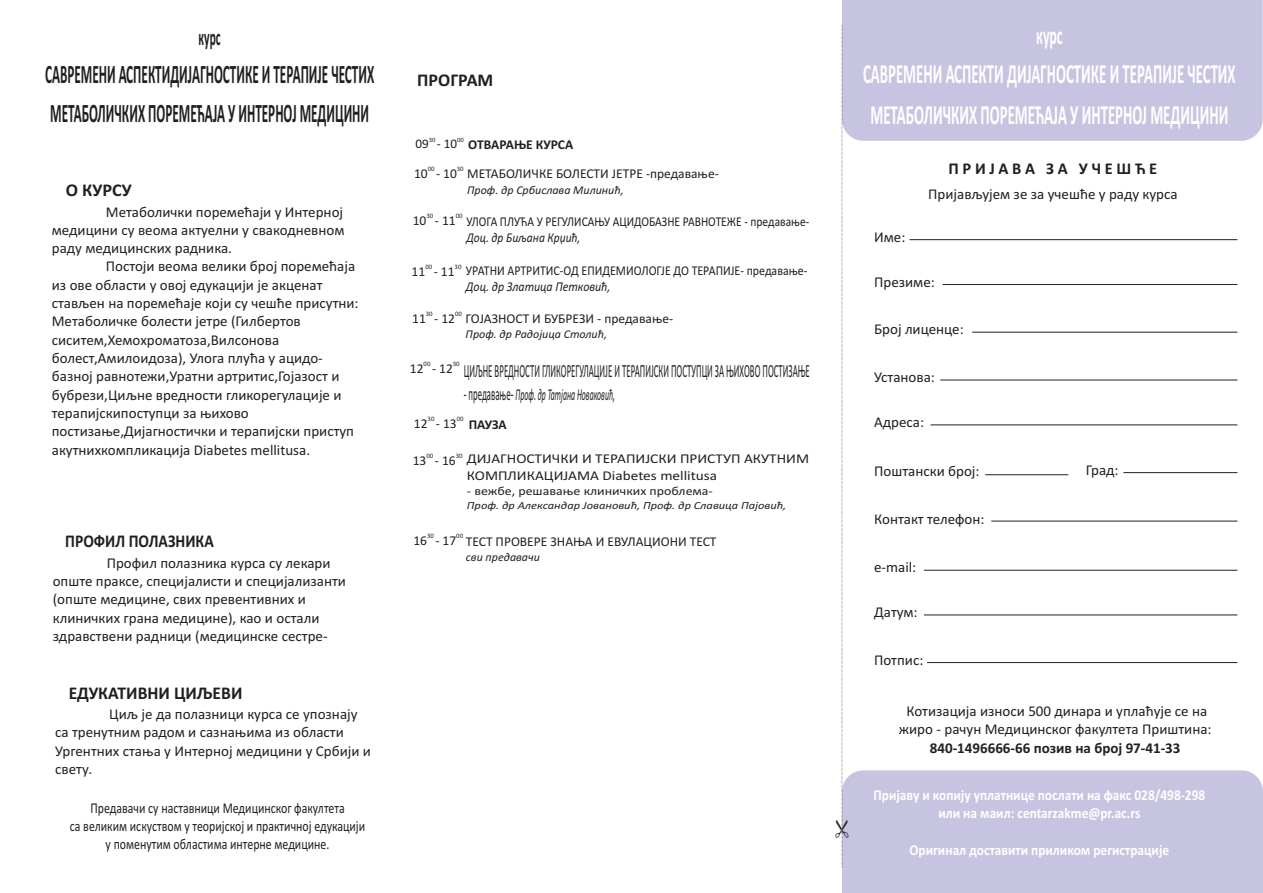
<style>
.page{position:relative;width:1263px;height:893px;background:#fff}
.page>*{position:absolute;margin:0;border:0;box-sizing:border-box;transform-origin:0 0}
.t1{font:700 27.9px/40.5px "Calibri";color:#fff;scale:.53 1}
.t2{font:700 26.85px/39px "Calibri";color:#231f20;scale:.49 1}
.t3{font:700 25.95px "Calibri";color:#fff;scale:.53 1}
.t4{font:700 23.4px "Calibri";color:#231f20;scale:.49 1}
.t5{font:18.6px "Calibri";color:#231f20;scale:.47 1}
.t6{font:700 18px "Calibri";color:#231f20}
.t7{font:700 18px "Calibri";color:#231f20;scale:.87 1}
.t8{font:italic 16.65px "Calibri";color:#231f20;scale:.47 1}
.t9{font:700 16.5px "Calibri";letter-spacing:.225em;color:#231f20}
.t10{font:15px/18.3px "Calibri";color:#231f20}
.t11{font:15px/18.3px "Calibri";color:#231f20;text-align:center;scale:.79 1}
.t12{font:700 15px/18.3px "Calibri";color:#fff;text-align:center;scale:.89 1}
.t13{font:700 15px "Calibri";color:#231f20}
.t14{font:13.5px "Calibri";color:#231f20}
.t15{font:13.5px/16.5px "Calibri";color:#231f20;scale:1.13 1}
.t16{font:13.5px "Calibri";color:#231f20;scale:.88 1}
.t17{font:13.5px "Calibri";color:#231f20;scale:.85 1}
.t18{font:italic 13.5px "Calibri";color:#231f20;scale:.88 1}
.t19{font:700 13.5px "Calibri";color:#231f20}
.t20{font:italic 13.5px "Calibri";color:#231f20;scale:.85 1}
.t21{font:13.2px "Calibri";color:#231f20}
.t22{font:12.3px "Calibri";color:#231f20;scale:1.13 1}
.t23{font:italic 12px "Calibri";color:#231f20}
.t24{font:italic 10.95px "Calibri";color:#231f20;scale:1.13 1}
.t25{font:6.75px "Calibri";color:#231f20}
.t26{font:6.6px "Calibri";color:#231f20}
.s1{font-size:6.75px}
.s2{font-style:normal;font-size:18.6px}
</style>
<div class="page">
<div style="left:842px;top:0;width:421px;height:141px;background:#c7c4e2"></div>
<div style="left:842px;top:770px;width:421px;height:123px;background:#c7c4e2"></div>
<hr style="left:909px;top:239px;width:328px;height:1px;background:#231f20">
<hr style="left:942px;top:284px;width:295px;height:1px;background:#231f20">
<hr style="left:972px;top:332px;width:265px;height:1px;background:#231f20">
<hr style="left:940px;top:380px;width:297px;height:1px;background:#231f20">
<hr style="left:930px;top:424px;width:307px;height:1px;background:#231f20">
<hr style="left:985px;top:474px;width:83px;height:1px;background:#231f20">
<hr style="left:991px;top:521px;width:246px;height:1px;background:#231f20">
<hr style="left:924px;top:570px;width:313px;height:1px;background:#231f20">
<hr style="left:924px;top:614px;width:313px;height:1px;background:#231f20">
<hr style="left:927px;top:662px;width:310px;height:1px;background:#231f20">
<hr style="left:1123px;top:472px;width:114px;height:1px;background:#231f20">
<svg style="left:841px;top:26px;width:7px;height:841px"></svg>
<h3 class="t4" style="left:199px;top:27px;width:47px">курс</h3>
<h2 class="t2" style="left:45px;top:56px;width:673px">САВРЕМЕНИ АСПЕКТИДИЈАГНОСТИКЕ И ТЕРАПИЈЕ ЧЕСТИХ<br>МЕТАБОЛИЧКИХ ПОРЕМЕЋАЈА У ИНТЕРНОЈ МЕДИЦИНИ</h2>
<p class="t6" style="left:66px;top:183px;width:67px">О КУРСУ</p>
<p class="t10" style="left:52px;top:204px;width:294px;text-align:justify;text-indent:54px">Метаболички поремећаји у Интерној медицини су веома актуелни у свакодневном раду медицинских радника.</p>
<p class="t10" style="left:52px;top:259px;width:308px;text-indent:54px">Постоји веома велики број поремећаја из ове области у овој едукацији је акценат стављен на поремећаје који су чешће присутни:<br>Метаболичке болести јетре (Гилбертов сиситем,Хемохроматоза,Вилсонова болест,Амилоидоза), Улога плућа у ацидо&shy;базној равнотежи,Уратни артритис,Гојазост и бубрези,Циљне вредности гликорегулације и терапијскипоступци за њихово постизање,Дијагностички и терапијски приступ акутнихкомпликација Diabetes mellitusa.</p>
<p class="t7" style="left:65px;top:533px;width:172px">ПРОФИЛ ПОЛАЗНИКА</p>
<p class="t10" style="left:53px;top:555px;width:295px;text-indent:54px">Профил полазника курса су лекари опште праксе, специјалисти и специјализанти (опште медицине, свих превентивних и клиничких грана медицине), као и остали здравствени радници (медицинске сестре-</p>
<p class="t6" style="left:69px;top:685px;width:175px">ЕДУКАТИВНИ ЦИЉЕВИ</p>
<p class="t10" style="left:55px;top:706px;width:317px;text-indent:54px">Циљ је да полазници курса се упознају са тренутним радом и сазнањима из области<br>Ургентних стања у Интерној медицини у Србији и свету.</p>
<p class="t11" style="left:70px;top:800px;width:375px">Предавачи су наставници Медицинског факултета<br>са великим искуством у теоријској и практичној едукацији у поменутим областима интерне медицине.</p>
<p class="t6" style="left:417px;top:72px;width:78px">ПРОГРАМ</p>
<p class="t26" style="left:429px;top:137px;width:8px">30</p>
<p class="t26" style="left:457px;top:137px;width:8px">00</p>
<p class="t21" style="left:415px;top:138px;width:43px">09 - 10</p>
<p class="t19" style="left:468px;top:139px;width:106px">ОТВАРАЊЕ КУРСА</p>
<p class="t25" style="left:428px;top:166px;width:8px">00</p>
<p class="t26" style="left:457px;top:166px;width:8px">3<span class="s1">0</span></p>
<p class="t14" style="left:414px;top:168px;width:44px">10 - 10</p>
<p class="t14" style="left:467px;top:168px;width:253px">МЕТАБОЛИЧКЕ БОЛЕСТИ ЈЕТРЕ -предавање-</p>
<p class="t23" style="left:467px;top:185px;width:158px">Проф. др Србислава Милинић,</p>
<p class="t25" style="left:426px;top:213px;width:8px">30</p>
<p class="t25" style="left:456px;top:213px;width:8px">00</p>
<p class="t14" style="left:413px;top:215px;width:44px">10 - 11</p>
<p class="t17" style="left:467px;top:216px;width:405px">УЛОГА ПЛУЋА У РЕГУЛИСАЊУ АЦИДОБАЗНЕ РАВНОТЕЖЕ - предавање-</p>
<p class="t20" style="left:467px;top:232px;width:135px">Доц. др Биљана Крџић,</p>
<p class="t25" style="left:425px;top:264px;width:8px">00</p>
<p class="t25" style="left:455px;top:264px;width:8px">30</p>
<p class="t14" style="left:412px;top:266px;width:44px">11 - 11</p>
<p class="t16" style="left:466px;top:265px;width:390px">УРАТНИ АРТРИТИС-ОД ЕПИДЕМИОЛОГЈЕ ДО ТЕРАПИЈЕ- предавање-</p>
<p class="t18" style="left:466px;top:281px;width:166px">Доц. др Златица Петковић,</p>
<p class="t25" style="left:426px;top:311px;width:8px">30</p>
<p class="t25" style="left:455px;top:311px;width:8px">00</p>
<p class="t14" style="left:412px;top:312px;width:44px">11 - 12</p>
<p class="t14" style="left:466px;top:313px;width:209px">ГОЈАЗНОСТ И БУБРЕЗИ - предавање-</p>
<p class="t23" style="left:465px;top:329px;width:143px">Проф. др Радојица Столић,</p>
<p class="t25" style="left:424px;top:361px;width:8px">00</p>
<p class="t25" style="left:453px;top:361px;width:8px">30</p>
<p class="t14" style="left:410px;top:363px;width:44px">12 - 12</p>
<p class="t5" style="left:464px;top:364px;width:738px">ЦИЉНЕ ВРЕДНОСТИ ГЛИКОРЕГУЛАЦИЈЕ И ТЕРАПИЈСКИ ПОСТУПЦИ ЗА ЊИХОВО ПОСТИЗАЊЕ</p>
<p class="t8" style="left:464px;top:388px;width:324px"><span class="s2">- предавање-</span> Проф. др Татјана Новаковић,</p>
<p class="t25" style="left:428px;top:416px;width:8px">30</p>
<p class="t25" style="left:457px;top:416px;width:8px">00</p>
<p class="t14" style="left:414px;top:417px;width:44px">12 - 13</p>
<p class="t19" style="left:469px;top:419px;width:39px">ПАУЗА</p>
<p class="t25" style="left:426px;top:453px;width:8px">00</p>
<p class="t25" style="left:456px;top:453px;width:8px">30</p>
<p class="t14" style="left:413px;top:455px;width:44px">13 - 16</p>
<p class="t15" style="left:467px;top:452px;width:304px">ДИЈАГНОСТИЧКИ И ТЕРАПИЈСКИ ПРИСТУП АКУТНИМ<br>КОМПЛИКАЦИЈАМА Diabetes mellitusa</p>
<p class="t22" style="left:467px;top:486px;width:219px">- вежбе, решавање клиничких проблема-</p>
<p class="t24" style="left:467px;top:501px;width:284px">Проф. др Александар Јовановић, Проф. др Славица Пајовић,</p>
<p class="t25" style="left:427px;top:533px;width:8px">30</p>
<p class="t25" style="left:456px;top:533px;width:8px">00</p>
<p class="t14" style="left:413px;top:535px;width:44px">16 - 17</p>
<p class="t14" style="left:466px;top:535px;width:252px">ТЕСТ ПРОВЕРЕ ЗНАЊА И ЕВУЛАЦИОНИ ТЕСТ</p>
<p class="t23" style="left:466px;top:552px;width:75px">сви предавачи</p>
<h3 class="t3" style="left:1036px;top:24px;width:52px">курс</h3>
<h1 class="t1" style="left:863px;top:56px;width:704px">САВРЕМЕНИ АСПЕКТИ ДИЈАГНОСТИКЕ И ТЕРАПИЈЕ ЧЕСТИХ<br>МЕТАБОЛИЧКИХ ПОРЕМЕЋАЈА У ИНТЕРНОЈ МЕДИЦИНИ</h1>
<p class="t9" style="left:948px;top:162px;width:210px">ПРИЈАВА ЗА УЧЕШЋЕ</p>
<p class="t10" style="left:928px;top:186px;width:251px">Пријављујем зе за учешће у раду курса</p>
<p class="t10" style="left:874px;top:229px;width:33px">Име:</p>
<p class="t10" style="left:874px;top:274px;width:62px">Презиме:</p>
<p class="t10" style="left:874px;top:322px;width:91px">Број лиценце:</p>
<p class="t10" style="left:874px;top:369px;width:62px">Установа:</p>
<p class="t10" style="left:874px;top:414px;width:51px">Адреса:</p>
<p class="t10" style="left:874px;top:463px;width:107px">Поштански број:</p>
<p class="t10" style="left:1086px;top:462px;width:34px">Град:</p>
<p class="t10" style="left:874px;top:511px;width:112px">Контакт телефон:</p>
<p class="t10" style="left:874px;top:559px;width:44px">е-mail:</p>
<p class="t10" style="left:874px;top:604px;width:45px">Датум:</p>
<p class="t10" style="left:874px;top:652px;width:51px">Потпис:</p>
<p class="t10" style="left:899px;top:703px;width:314px;text-align:center">Котизација износи 500 динара и уплаћује се на жиро - рачун Медицинског факултета Приштина:</p>
<p class="t13" style="left:930px;top:741px;width:252px">840-1496666-66 позив на број 97-41-33</p>
<p class="t12" style="left:873px;top:787px;width:374px">Пријаву и копију уплатнице послати на факс 028/498-298 или на маил: centarzakme@pr.ac.rs</p>
<p class="t12" style="left:909px;top:842px;width:293px">Оригинал доставити приликом регистрације</p>
</div>
